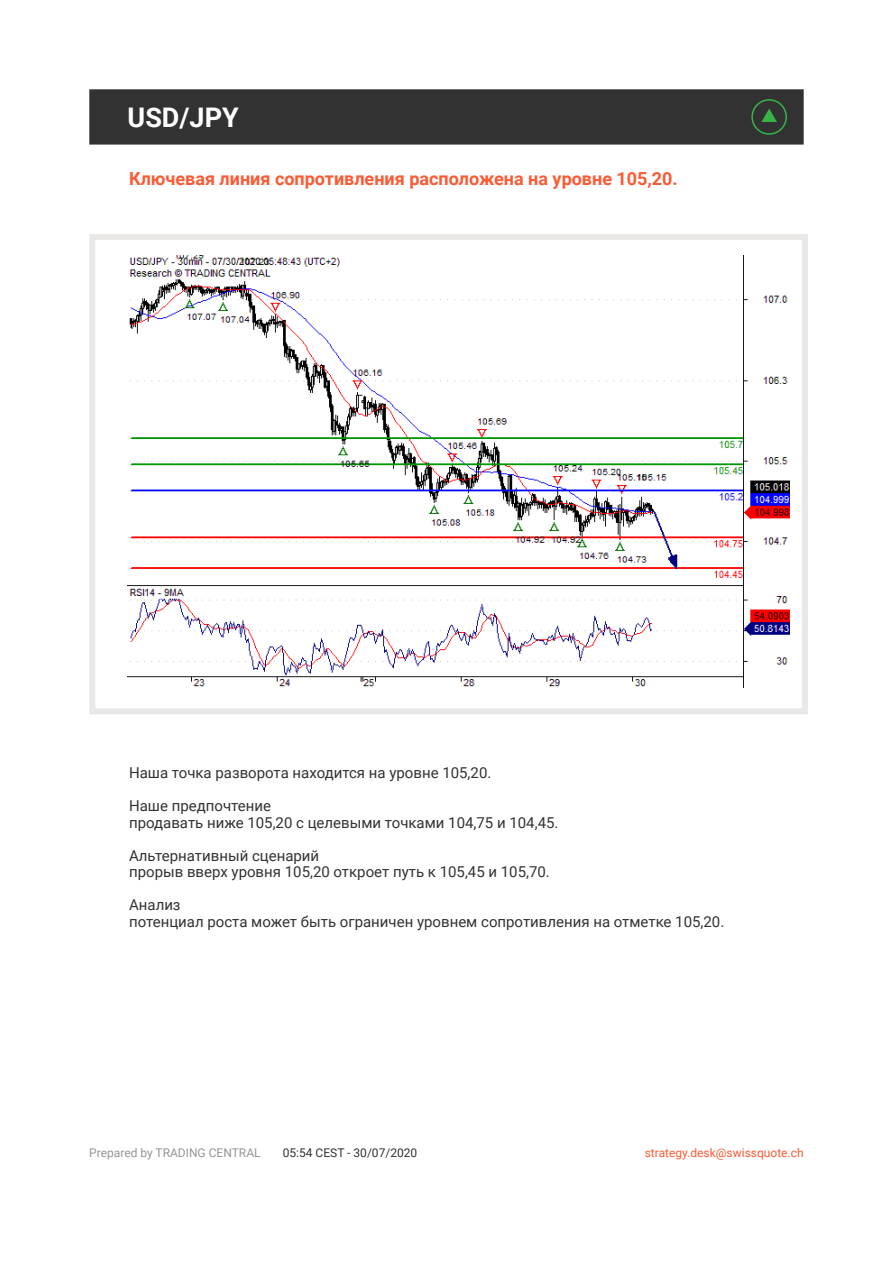
<style>
.page{position:relative;width:893px;height:1263px;background:#fff}
.page>*{position:absolute;margin:0;border:0;box-sizing:border-box;transform-origin:0 0}
.t1{font:700 27px "Roboto";color:#fff}
.t2{font:700 18px "Roboto";color:#fa5b35}
.t3{font:15px/16.5px "Roboto";color:#323232}
.t4{font:12px "Roboto";color:#fa5b35}
.t5{font:12px "Roboto";color:#939598}
.t6{font:12px "Roboto";color:#323232}
</style>
<div class="page">
<div style="left:89px;top:234px;width:719px;height:480px;border:6px solid #e9e8e7"></div>
<div style="left:89px;top:89px;width:715px;height:56px;background:#323232;border:2px solid #323232"></div>
<img style="left:128px;top:255px;width:661px;height:432px">
<svg style="left:751px;top:99px;width:36px;height:36px"></svg>
<h1 class="t1" style="left:128px;top:98px;width:113px">USD/JPY</h1>
<p class="t2" style="left:129px;top:166px;width:550px">Ключевая линия сопротивления расположена на уровне 105,20.</p>
<p class="t3" style="left:129px;top:764px;width:364px">Наша точка разворота находится на уровне 105,20.</p>
<p class="t3" style="left:129px;top:797px;width:431px">Наше предпочтение<br>продавать ниже 105,20 с целевыми точками 104,75 и 104,45.</p>
<p class="t3" style="left:129px;top:846px;width:422px">Альтернативный сценарий<br>прорыв вверх уровня 105,20 откроет путь к 105,45 и 105,70.</p>
<p class="t3" style="left:129px;top:896px;width:597px">Анализ<br>потенциал роста может быть ограничен уровнем сопротивления на отметке 105,20.</p>
<p class="t5" style="left:89px;top:1144px;width:173px">Prepared by TRADING CENTRAL</p>
<p class="t6" style="left:283px;top:1144px;width:136px">05:54 CEST - 30/07/2020</p>
<p class="t4" style="left:645px;top:1144px;width:160px">strategy.desk@swissquote.ch</p>
</div>
